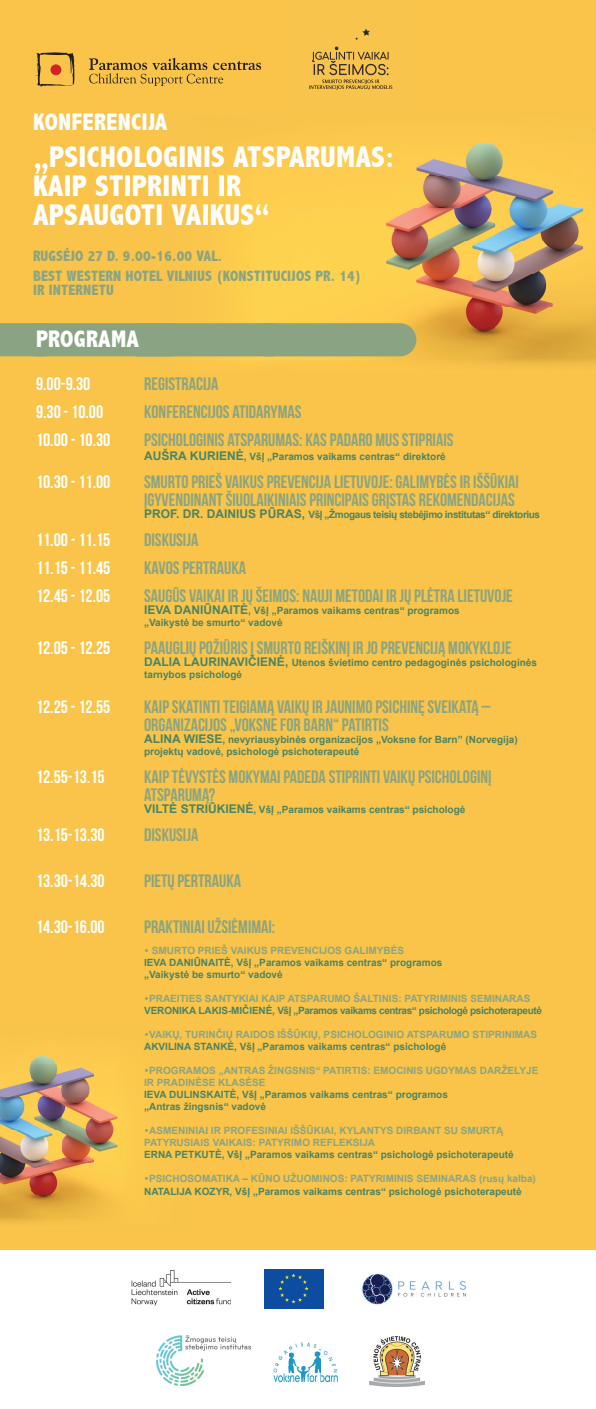
<style>
.page{position:relative;width:596px;height:1409px;background:#fff}
.page>*{position:absolute;margin:0;border:0;box-sizing:border-box;transform-origin:0 0}
.t1{font:800 condensed 30px/29px "Abadi";letter-spacing:.01em;color:#fff}
.t2{font:800 condensed 24px "Abadi";letter-spacing:.01em;color:#fff}
.t3{font:700 18px/18px "Bebas Neue";color:#8aa483}
.t4{font:700 18px "Bebas Neue";color:#fff}
.t5{font:800 condensed 15px/20px "Abadi";letter-spacing:.01em;color:#8aa483}
.t6{font:700 10px/12px "Arial";color:#4c8464}
.t7{font:700 10px/12px "Arial";color:#8aa483}
.t8{font:700 10px "Arial";letter-spacing:-.04em;color:#4c8464}
.s1{font-size:12px}
.s2{font-family:"Veto";font-weight:500;color:#8aa483}
.s3{color:#8aa483}
.s4{font-family:"Veto";font-weight:500}
.s5{color:#4c8464}
</style>
<div class="page">
<div style="left:0;top:0;width:595px;height:1249px;background:#f9c449"></div>
<img style="left:190px;top:143px;width:405px;height:221px">
<svg style="left:89px;top:58px;width:172px;height:28px"></svg>
<svg style="left:36px;top:52px;width:39px;height:35px"></svg>
<div style="left:50px;top:64px;width:11px;height:11px;background:#d1232a;border-radius:50%"></div>
<img style="left:0;top:1056px;width:125px;height:166px">
<div style="left:0;top:323px;width:416px;height:33px;background:#8aa483"></div>
<img style="left:309px;top:28px;width:84px;height:62px">
<img style="left:369px;top:1336px;width:55px;height:51px">
<img style="left:273px;top:1342px;width:65px;height:41px">
<img style="left:156px;top:1335px;width:95px;height:50px">
<img style="left:131px;top:1271px;width:100px;height:35px">
<img style="left:362px;top:1273px;width:104px;height:32px">
<div style="left:262px;top:1267px;width:62px;height:43px;background:linear-gradient(to right,#0d4da1,#0d4da1)"></div>
<svg style="left:278px;top:1273px;width:30px;height:30px"></svg>
<h2 class="t2" style="left:33px;top:108px;width:136px">KONFERENCIJA</h2>
<h1 class="t1" style="left:33px;top:142px;width:362px">„PSICHOLOGINIS ATSPARUMAS:<br>KAIP STIPRINTI IR<br>APSAUGOTI VAIKUS“</h1>
<h3 class="t5" style="left:65px;top:235px;width:6px">.</h3>
<h3 class="t5" style="left:33px;top:246px;width:330px">RUGSEJO 27 D. 9.00-16.00 VAL.<br>BEST WESTERN HOTEL VILNIUS (KONSTITUCIJOS PR. 14)</h3>
<h3 class="t5" style="left:33px;top:280px;width:82px">IR INTERNETU</h3>
<h2 class="t2" style="left:36px;top:325px;width:104px">PROGRAMA</h2>
<h3 class="t4" style="left:36px;top:374px;width:56px">9.00-9.30</h3>
<h3 class="t3" style="left:144px;top:374px;width:76px">REGISTRACIJA</h3>
<h3 class="t4" style="left:36px;top:402px;width:69px">9.30 - 10.00</h3>
<h3 class="t3" style="left:144px;top:402px;width:159px">KONFERENCIJOS ATIDARYMAS</h3>
<h3 class="t4" style="left:36px;top:430px;width:76px">10.00 - 10.30</h3>
<h3 class="t3" style="left:144px;top:430px;width:310px">PSICHOLOGINIS ATSPARUMAS: KAS PADARO MUS STIPRIAIS</h3>
<p class="t6" style="left:144px;top:450px;width:303px"><span class="s1">AUŠRA KURIENĖ</span>, VšĮ „Paramos vaikams centras“ direktorė</p>
<h3 class="t4" style="left:36px;top:472px;width:76px">10.30 - 11.00</h3>
<h3 class="t3" style="left:144px;top:472px;width:376px">SMURTO PRIEŠ VAIKUS PREVENCIJA LIETUVOJE: GALIMYBĖS IR IŠŠŪKIAI<br>ĮGYVENDINANT ŠIUOLAIKINIAIS PRINCIPAIS GRĮSTAS REKOMENDACIJAS</h3>
<p class="t8" style="left:144px;top:508px;width:397px"><span class="s1">PROF. DR. DAINIUS PŪRAS,</span> VšĮ „Žmogaus teisių stebėjimo institutas“ direktorius</p>
<h3 class="t4" style="left:36px;top:530px;width:76px">11.00 - 11.15</h3>
<h3 class="t3" style="left:144px;top:530px;width:56px">DISKUSIJA</h3>
<h3 class="t4" style="left:36px;top:558px;width:76px">11.15 - 11.45</h3>
<h3 class="t3" style="left:144px;top:558px;width:103px">KAVOS PERTRAUKA</h3>
<h3 class="t4" style="left:36px;top:586px;width:76px">12.45 - 12.05</h3>
<h3 class="t3" style="left:144px;top:586px;width:370px">SAUGŪS VAIKAI IR JŲ ŠEIMOS: NAUJI METODAI IR JŲ PLĖTRA LIETUVOJE</h3>
<p class="t6" style="left:144px;top:604px;width:317px"><span class="s1">IEVA DANIŪNAITĖ</span>, VšĮ „Paramos vaikams centras“ programos „Vaikystė be smurto“ vadovė</p>
<h3 class="t4" style="left:36px;top:638px;width:76px">12.05 - 12.25</h3>
<h3 class="t3" style="left:144px;top:638px;width:369px">PAAUGLIŲ POŽIŪRIS Į SMURTO REIŠKINĮ IR JO PREVENCIJĄ MOKYKLOJE</h3>
<p class="t6" style="left:144px;top:656px;width:394px"><span class="s1">DALIA LAURINAVIČIENĖ,</span> Utenos švietimo centro pedagoginės psichologinės tarnybos psichologė</p>
<h3 class="t4" style="left:36px;top:697px;width:76px">12.25 - 12.55</h3>
<h3 class="t3" style="left:144px;top:697px;width:347px">KAIP SKATINTI TEIGIAMĄ VAIKŲ IR JAUNIMO PSICHINĘ SVEIKATĄ –<br>ORGANIZACIJOS „VOKSNE FOR BARN“ PATIRTIS</h3>
<p class="t6" style="left:144px;top:733px;width:375px"><span class="s1">ALINA WIESE</span>, nevyriausybinės organizacijos „Voksne for Barn” (Norvegija) projektų vadovė, psichologė psichoterapeutė</p>
<h3 class="t4" style="left:36px;top:767px;width:70px">12.55-13.15</h3>
<h3 class="t3" style="left:144px;top:767px;width:348px">KAIP TĖVYSTĖS MOKYMAI PADEDA STIPRINTI VAIKŲ PSICHOLOGINĮ<br>ATSPARUMĄ?</h3>
<p class="t6" style="left:144px;top:803px;width:322px"><span class="s1">VILTĖ STRIŪKIENĖ</span>, VšĮ „Paramos vaikams centras“ psichologė</p>
<h3 class="t4" style="left:36px;top:825px;width:70px">13.15-13.30</h3>
<h3 class="t3" style="left:144px;top:825px;width:56px">DISKUSIJA</h3>
<h3 class="t4" style="left:36px;top:871px;width:70px">13.30-14.30</h3>
<h3 class="t3" style="left:144px;top:871px;width:98px">PIETŲ PERTRAUKA</h3>
<h3 class="t4" style="left:36px;top:917px;width:70px">14.30-16.00</h3>
<h3 class="t3" style="left:144px;top:917px;width:132px">PRAKTINIAI UŽSIĖMIMAI:</h3>
<p class="t6" style="left:144px;top:944px;width:299px"><span class="s2">•</span> <span class="s3">SMURTO PRIEŠ VAIKUS PREVENCIJOS GALIMYBĖS<br></span>IEVA DANIŪNAITĖ, VšĮ „Paramos vaikams centras“ programos „Vaikystė be smurto“ vadovė</p>
<p class="t6" style="left:144px;top:992px;width:399px"><span class="s2">•</span><span class="s3">PRAEITIES SANTYKIAI KAIP ATSPARUMO ŠALTINIS: PATYRIMINIS SEMINARAS<br></span>VERONIKA LAKIS-MIČIENĖ, VšĮ „Paramos vaikams centras“ psichologė psichoterapeutė</p>
<p class="t7" style="left:144px;top:1028px;width:394px"><span class="s4">•</span>VAIKŲ, TURINČIŲ RAIDOS IŠŠŪKIŲ, PSICHOLOGINIO ATSPARUMO STIPRINIMAS<br><span class="s5">AKVILINA STANKĖ, VšĮ „Paramos vaikams centras“ psichologė</span></p>
<p class="t7" style="left:144px;top:1064px;width:395px"><span class="s4">•</span>PROGRAMOS „ANTRAS ŽINGSNIS“ PATIRTIS: EMOCINIS UGDYMAS DARŽELYJE<br>IR PRADINĖSE KLASĖSE</p>
<p class="t6" style="left:144px;top:1088px;width:305px">IEVA DULINSKAITĖ, VšĮ „Paramos vaikams centras“ programos „Antras žingsnis“ vadovė</p>
<p class="t7" style="left:144px;top:1124px;width:360px"><span class="s4">•</span>ASMENINIAI IR PROFESINIAI IŠŠŪKIAI, KYLANTYS DIRBANT SU SMURTĄ<br>PATYRUSIAIS VAIKAIS: PATYRIMO REFLEKSIJA</p>
<p class="t6" style="left:144px;top:1148px;width:371px">ERNA PETKUTĖ, VšĮ „Paramos vaikams centras“ psichologė psichoterapeutė</p>
<p class="t6" style="left:144px;top:1172px;width:393px;line-height:13px"><span class="s2">•</span><span class="s3">PSICHOSOMATIKA – KŪNO UŽUOMINOS: PATYRIMINIS SEMINARAS (rusų kalba)<br></span>NATALIJA KOZYR, VšĮ „Paramos vaikams centras“ psichologė psichoterapeutė</p>
</div>
